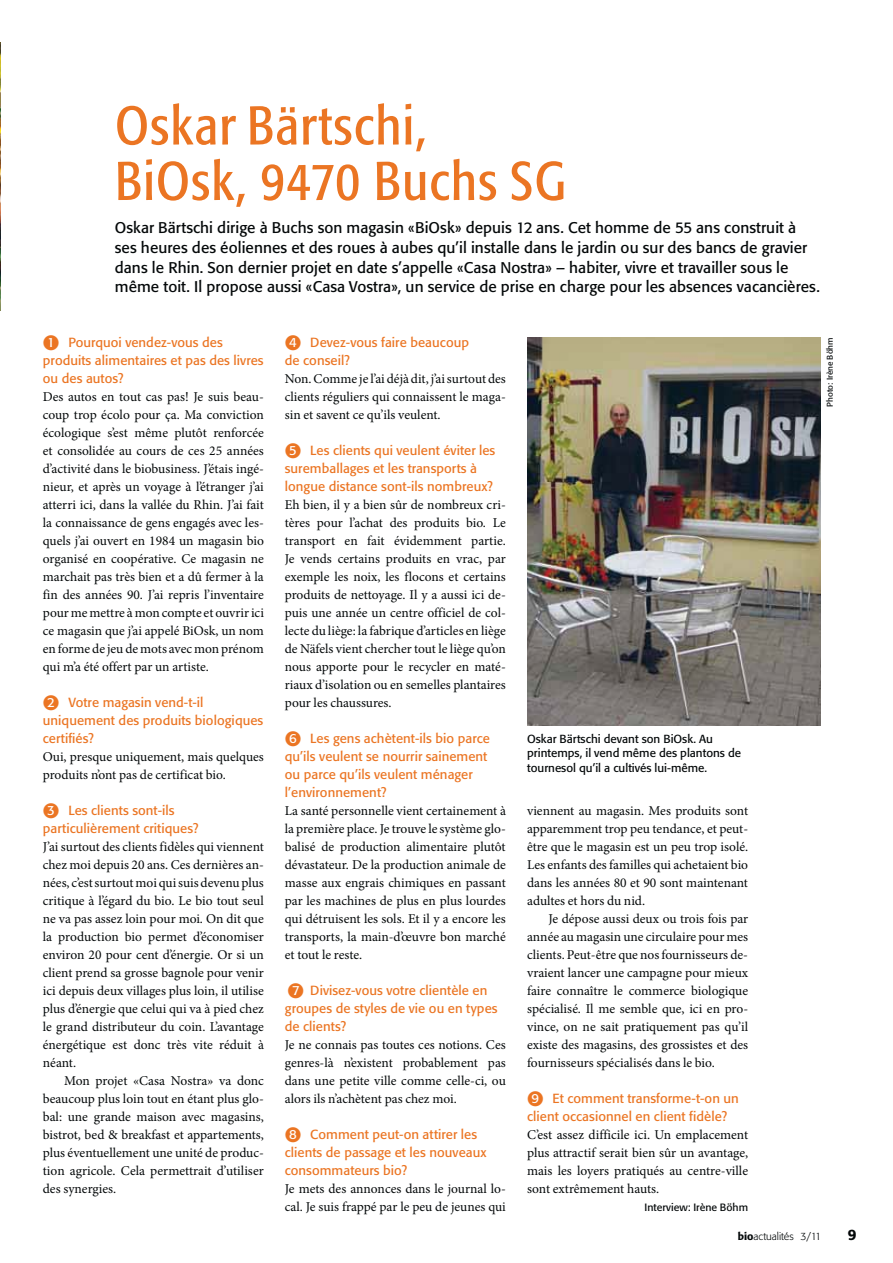
<style>
.page{position:relative;width:893px;height:1263px;background:#fff}
.page>*{position:absolute;margin:0;border:0;box-sizing:border-box;transform-origin:0 0}
.t1{font:condensed 54px/55.5px "Formata BQ";letter-spacing:.025em;color:#eb7523}
.t2{font:15.3px/19.8px "Formata BQ";letter-spacing:.005em;color:#040809}
.t3{font:500 15px "Formata BQ";color:#040809}
.t4{font:13.5px/18px "Minion Pro";color:#040809;text-align:justify}
.t5{font:13.05px/18px "Formata BQ";letter-spacing:.005em;color:#eb7523}
.t6{font:11.55px/14.5px "Formata BQ";color:#040809}
.t7{font:10.5px "Formata BQ";color:#040809}
.t8{font:300 10.5px "Formata BQ";color:#040809}
.t9{font:8.25px "Formata BQ";color:#040809}
.s1{color:#fff}
.s2{font-weight:500}
</style>
<div class="page">
<img style="left:0;top:43px;width:1px;height:268px">
<img style="left:527px;top:337px;width:293px;height:388px">
<h1 class="t1" style="left:115px;top:100px;width:452px">Oskar Bärtschi,<br>BiOsk, 9470 Buchs SG</h1>
<p class="t2" style="left:115px;top:218px;width:706px">Oskar Bärtschi dirige à Buchs son magasin «BiOsk» depuis 12 ans. Cet homme de 55 ans construit à ses heures des éoliennes et des roues à aubes qu’il installe dans le jardin ou sur des bancs de gravier dans le Rhin. Son dernier projet en date s’appelle «Casa Nostra» – habiter, vivre et travailler sous le même toit. Il propose aussi «Casa Vostra», un service de prise en charge pour les absences vacancières.</p>
<p class="t5" style="left:285px;top:334px;width:186px">●<span class="s1">4</span> Devez-vous faire beaucoup de conseil?</p>
<p class="t4" style="left:285px;top:371px;width:223px">Non. Comme je l’ai déjà dit, j’ai surtout des clients réguliers qui connaissent le maga&shy;sin et savent ce qu’ils veulent.</p>
<p class="t5" style="left:285px;top:442px;width:212px">●<span class="s1">5</span> Les clients qui veulent éviter les suremballages et les transports à longue distance sont-ils nombreux?</p>
<p class="t4" style="left:285px;top:497px;width:223px">Eh bien, il y a bien sûr de nombreux cri&shy;tères pour l’achat des produits bio. Le transport en fait évidemment partie.<br>Je vends certains produits en vrac, par exemple les noix, les flocons et certains produits de nettoyage. Il y a aussi ici de&shy;puis une année un centre officiel de col&shy;lecte du liège: la fabrique d’articles en liège de Näfels vient chercher tout le liège qu’on nous apporte pour le recycler en maté&shy;riaux d’isolation ou en semelles plantaires pour les chaussures.</p>
<p class="t5" style="left:285px;top:730px;width:207px">●<span class="s1">6</span> Les gens achètent-ils bio parce qu’ils veulent se nourrir sainement ou parce qu’ils veulent ménager l’environnement?</p>
<p class="t4" style="left:285px;top:803px;width:223px">La santé personnelle vient certainement à la première place. Je trouve le système glo&shy;balisé de production alimentaire plutôt dévastateur. De la production animale de masse aux engrais chimiques en passant par les machines de plus en plus lourdes qui détruisent les sols. Et il y a encore les transports, la main-d’œuvre bon marché et tout le reste.</p>
<p class="t5" style="left:285px;top:982px;width:214px">●<span class="s1">7</span> Divisez-vous votre clientèle en groupes de styles de vie ou en types de clients?</p>
<p class="t4" style="left:285px;top:1037px;width:223px">Je ne connais pas toutes ces notions. Ces genres-là n’existent probablement pas dans une petite ville comme celle-ci, ou alors ils n’achètent pas chez moi.</p>
<p class="t5" style="left:285px;top:1126px;width:203px">●<span class="s1">8</span> Comment peut-on attirer les clients de passage et les nouveaux consommateurs bio?</p>
<p class="t4" style="left:285px;top:1181px;width:223px">Je mets des annonces dans le journal lo&shy;cal. Je suis frappé par le peu de jeunes qui</p>
<p class="t5" style="left:43px;top:334px;width:222px">●<span class="s1">1</span> Pourquoi vendez-vous des produits alimentaires et pas des livres ou des autos?</p>
<p class="t4" style="left:43px;top:389px;width:223px">Des autos en tout cas pas! Je suis beau&shy;coup trop écolo pour ça. Ma conviction écologique s’est même plutôt renforcée et consolidée au cours de ces 25 années d’activité dans le biobusiness. J’étais ingé&shy;nieur, et après un voyage à l’étranger j’ai atterri ici, dans la vallée du Rhin. J’ai fait la connaissance de gens engagés avec les&shy;quels j’ai ouvert en 1984 un magasin bio organisé en coopérative. Ce magasin ne marchait pas très bien et a dû fermer à la fin des années 90. J’ai repris l’inventaire pour me mettre à mon compte et ouvrir ici ce magasin que j’ai appelé BiOsk, un nom en forme de jeu de mots avec mon prénom qui m’a été offert par un artiste.</p>
<p class="t5" style="left:43px;top:694px;width:222px">●<span class="s1">2</span> Votre magasin vend-t-il uniquement des produits biologiques certifiés?</p>
<p class="t4" style="left:43px;top:749px;width:222px">Oui, presque uniquement, mais quelques produits n’ont pas de certificat bio.</p>
<p class="t5" style="left:43px;top:802px;width:157px">●<span class="s1">3</span> Les clients sont-ils particulièrement critiques?</p>
<p class="t4" style="left:43px;top:839px;width:223px">J’ai surtout des clients fidèles qui viennent chez moi depuis 20 ans. Ces dernières an&shy;nées, c’est surtout moi qui suis devenu plus critique à l’égard du bio. Le bio tout seul ne va pas assez loin pour moi. On dit que la production bio permet d’économiser environ 20 pour cent d’énergie. Or si un client prend sa grosse bagnole pour venir ici depuis deux villages plus loin, il utilise plus d’énergie que celui qui va à pied chez le grand distributeur du coin. L’avantage énergétique est donc très vite réduit à néant.</p>
<p class="t4" style="left:43px;top:1073px;width:223px;text-indent:21px">Mon projet «Casa Nostra» va donc beaucoup plus loin tout en étant plus glo&shy;bal: une grande maison avec magasins, bistrot, bed &amp; breakfast et appartements, plus éventuellement une unité de produc&shy;tion agricole. Cela permettrait d’utiliser des synergies.</p>
<p class="t9" style="left:826px;top:407px;width:71px;rotate:-90deg">Photo: Irène Böhm</p>
<p class="t6" style="left:527px;top:732px;width:215px">Oskar Bärtschi devant son BiOsk. Au printemps, il vend même des plantons de tournesol qu’il a cultivés lui-même.</p>
<p class="t4" style="left:527px;top:803px;width:223px">viennent au magasin. Mes produits sont apparemment trop peu tendance, et peut&shy;être que le magasin est un peu trop isolé.<br>Les enfants des familles qui achetaient bio dans les années 80 et 90 sont maintenant adultes et hors du nid.</p>
<p class="t4" style="left:527px;top:911px;width:223px;text-indent:21px">Je dépose aussi deux ou trois fois par année au magasin une circulaire pour mes clients. Peut-être que nos fournisseurs de&shy;vraient lancer une campagne pour mieux faire connaître le commerce biologique spécialisé. Il me semble que, ici en pro&shy;vince, on ne sait pratiquement pas qu’il existe des magasins, des grossistes et des fournisseurs spécialisés dans le bio.</p>
<p class="t5" style="left:527px;top:1090px;width:213px">●<span class="s1">9</span> Et comment transforme-t-on un client occasionnel en client fidèle?</p>
<p class="t4" style="left:527px;top:1127px;width:223px">C’est assez difficile ici. Un emplacement plus attractif serait bien sûr un avantage, mais les loyers pratiqués au centre-ville sont extrêmement hauts.</p>
<p class="t7" style="left:644px;top:1202px;width:105px">Interview: Irène Böhm</p>
<p class="t8" style="left:738px;top:1231px;width:85px"><span class="s2">bio</span>actualités 3/11</p>
<p class="t3" style="left:848px;top:1228px;width:10px">9</p>
</div>
